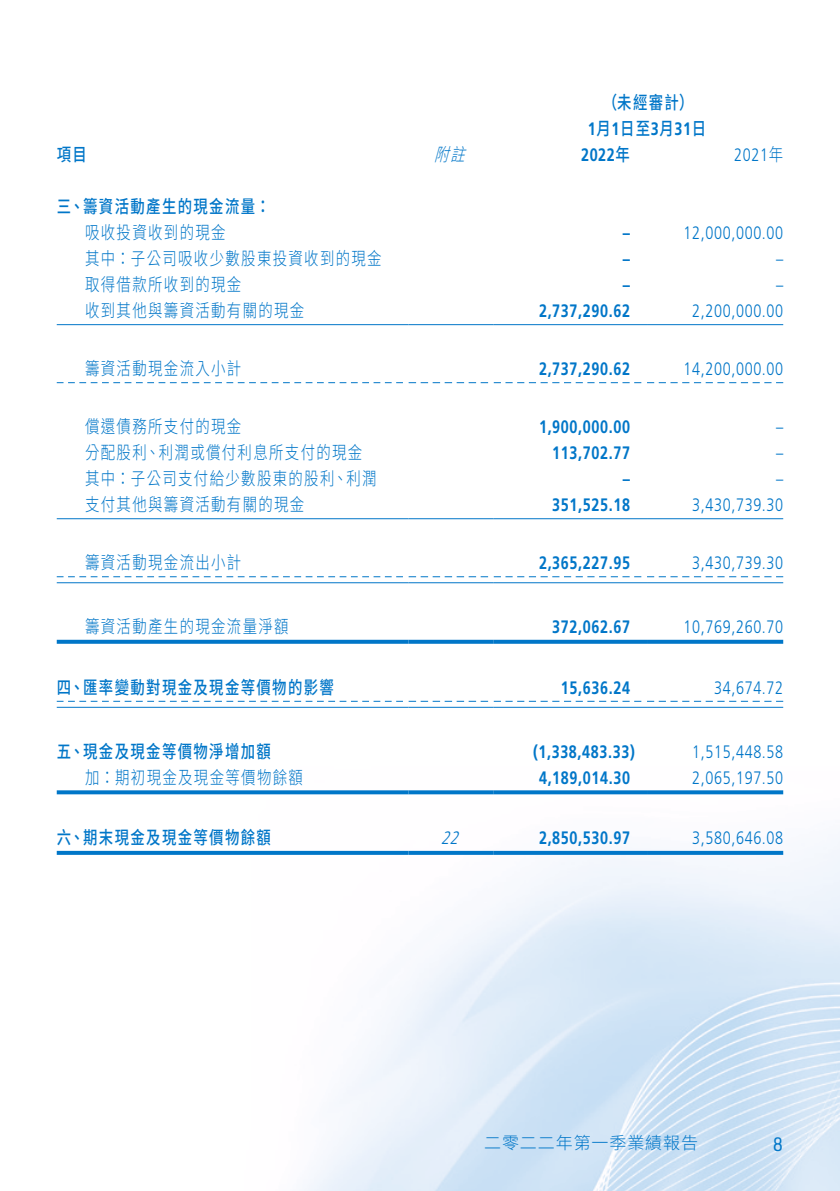
<style>
.page{position:relative;width:840px;height:1191px;background:#fff}
.page>*{position:absolute;margin:0;border:0;box-sizing:border-box;transform-origin:0 0}
.t1{font:19px "URWDIN";color:#0076c8}
.Body_Text{font:300 18px "Source Han Sans TC";letter-spacing:.095em;color:#0076c8;scale:.8 1}
.Body_Text-2{font:700 18px "Frutiger LT Std";letter-spacing:.045em;color:#0076c8;scale:.8 1}
.Body_Text-3{font:300 18px "Frutiger LT Std";letter-spacing:.045em;color:#0076c8;scale:.8 1}
.Body_Text-4{font:500 18px "Source Han Sans TC";letter-spacing:.095em;color:#0076c8;scale:.8 1}
.Body_Text-5{font:italic 300 18px "Source Han Sans TC";color:#0076c8;scale:.8 1}
.Body_Text-6{font:italic 300 18px "Frutiger LT Std";color:#0076c8;scale:.8 1}
.t2{font:300 17px "Source Han Sans TC";letter-spacing:.05em;color:#0076c8}
.s1{font-family:"Source Han Sans TC";font-weight:500}
.s2{font-family:"Source Han Sans TC"}
</style>
<div class="page">
<img style="left:56px;top:324px;width:783px;height:867px">
<hr style="left:57px;top:324px;width:351px;height:1px;background:#0076c8">
<hr style="left:408px;top:324px;width:85px;height:1px;background:#0076c8">
<hr style="left:493px;top:324px;width:153px;height:1px;background:#0076c8">
<hr style="left:646px;top:324px;width:136px;height:1px;background:#0076c8">
<svg style="left:57px;top:382px;width:725px;height:1px"></svg>
<hr style="left:57px;top:518px;width:351px;height:1px;background:#0076c8">
<hr style="left:408px;top:518px;width:85px;height:1px;background:#0076c8">
<hr style="left:493px;top:518px;width:153px;height:1px;background:#0076c8">
<hr style="left:646px;top:518px;width:136px;height:1px;background:#0076c8">
<svg style="left:57px;top:576px;width:725px;height:1px"></svg>
<hr style="left:57px;top:582px;width:351px;height:1px;background:#0076c8">
<hr style="left:408px;top:582px;width:85px;height:1px;background:#0076c8">
<hr style="left:493px;top:582px;width:153px;height:1px;background:#0076c8">
<hr style="left:646px;top:582px;width:136px;height:1px;background:#0076c8">
<svg style="left:57px;top:640px;width:351px;height:4px"></svg>
<svg style="left:408px;top:640px;width:85px;height:4px"></svg>
<svg style="left:493px;top:640px;width:153px;height:4px"></svg>
<svg style="left:646px;top:640px;width:136px;height:4px"></svg>
<svg style="left:57px;top:701px;width:725px;height:1px"></svg>
<hr style="left:57px;top:707px;width:351px;height:1px;background:#0076c8">
<hr style="left:408px;top:707px;width:85px;height:1px;background:#0076c8">
<hr style="left:493px;top:707px;width:153px;height:1px;background:#0076c8">
<hr style="left:646px;top:707px;width:136px;height:1px;background:#0076c8">
<svg style="left:57px;top:790px;width:351px;height:4px"></svg>
<svg style="left:408px;top:790px;width:85px;height:4px"></svg>
<svg style="left:493px;top:790px;width:153px;height:4px"></svg>
<svg style="left:646px;top:790px;width:136px;height:4px"></svg>
<svg style="left:57px;top:851px;width:351px;height:4px"></svg>
<svg style="left:408px;top:851px;width:85px;height:4px"></svg>
<svg style="left:493px;top:851px;width:153px;height:4px"></svg>
<svg style="left:646px;top:851px;width:136px;height:4px"></svg>
<p class="Body_Text-4" style="left:602px;top:92px;width:115px">（未經審計）</p>
<p class="Body_Text-2" style="left:587px;top:118px;width:149px">1<span class="s1">月</span>1<span class="s1">日至</span>3<span class="s1">月</span>31<span class="s1">日</span></p>
<p class="Body_Text-4" style="left:57px;top:144px;width:39px">項目</p>
<p class="Body_Text-5" style="left:434px;top:144px;width:56px">附註</p>
<p class="Body_Text-2" style="left:580px;top:144px;width:63px">2022<span class="s1">年</span></p>
<p class="Body_Text-3" style="left:733px;top:144px;width:63px">2021<span class="s2">年</span></p>
<p class="Body_Text-4" style="left:57px;top:196px;width:268px">三、籌資活動產生的現金流量：</p>
<p class="Body_Text" style="left:85px;top:222px;width:177px">吸收投資收到的現金</p>
<p class="Body_Text-2" style="left:622px;top:222px;width:10px">–</p>
<p class="Body_Text-3" style="left:683px;top:222px;width:126px">12,000,000.00</p>
<p class="Body_Text" style="left:85px;top:248px;width:372px">其中：子公司吸收少數股東投資收到的現金</p>
<p class="Body_Text-2" style="left:622px;top:248px;width:10px">–</p>
<p class="Body_Text-3" style="left:775px;top:248px;width:10px">–</p>
<p class="Body_Text" style="left:85px;top:274px;width:197px">取得借款所收到的現金</p>
<p class="Body_Text-2" style="left:622px;top:274px;width:10px">–</p>
<p class="Body_Text-3" style="left:775px;top:274px;width:10px">–</p>
<p class="Body_Text" style="left:85px;top:300px;width:275px">收到其他與籌資活動有關的現金</p>
<p class="Body_Text-2" style="left:538px;top:300px;width:115px">2,737,290.62</p>
<p class="Body_Text-3" style="left:692px;top:300px;width:115px">2,200,000.00</p>
<p class="Body_Text" style="left:85px;top:358px;width:197px">籌資活動現金流入小計</p>
<p class="Body_Text-2" style="left:538px;top:358px;width:115px">2,737,290.62</p>
<p class="Body_Text-3" style="left:683px;top:358px;width:126px">14,200,000.00</p>
<p class="Body_Text" style="left:85px;top:416px;width:197px">償還債務所支付的現金</p>
<p class="Body_Text-2" style="left:538px;top:416px;width:115px">1,900,000.00</p>
<p class="Body_Text-3" style="left:775px;top:416px;width:10px">–</p>
<p class="Body_Text" style="left:85px;top:442px;width:348px">分配股利、利潤或償付利息所支付的現金</p>
<p class="Body_Text-2" style="left:552px;top:442px;width:99px">113,702.77</p>
<p class="Body_Text-3" style="left:775px;top:442px;width:10px">–</p>
<p class="Body_Text" style="left:85px;top:468px;width:366px">其中：子公司支付給少數股東的股利、利潤</p>
<p class="Body_Text-2" style="left:622px;top:468px;width:10px">–</p>
<p class="Body_Text-3" style="left:775px;top:468px;width:10px">–</p>
<p class="Body_Text" style="left:85px;top:494px;width:275px">支付其他與籌資活動有關的現金</p>
<p class="Body_Text-2" style="left:552px;top:494px;width:99px">351,525.18</p>
<p class="Body_Text-3" style="left:692px;top:494px;width:115px">3,430,739.30</p>
<p class="Body_Text" style="left:85px;top:552px;width:197px">籌資活動現金流出小計</p>
<p class="Body_Text-2" style="left:538px;top:552px;width:115px">2,365,227.95</p>
<p class="Body_Text-3" style="left:692px;top:552px;width:115px">3,430,739.30</p>
<p class="Body_Text" style="left:85px;top:616px;width:256px">籌資活動產生的現金流量淨額</p>
<p class="Body_Text-2" style="left:552px;top:616px;width:99px">372,062.67</p>
<p class="Body_Text-3" style="left:683px;top:616px;width:126px">10,769,260.70</p>
<p class="Body_Text-4" style="left:57px;top:677px;width:348px">四、匯率變動對現金及現金等價物的影響</p>
<p class="Body_Text-2" style="left:560px;top:677px;width:88px">15,636.24</p>
<p class="Body_Text-3" style="left:713px;top:677px;width:88px">34,674.72</p>
<p class="Body_Text-4" style="left:57px;top:741px;width:269px">五、現金及現金等價物淨增加額</p>
<p class="Body_Text-2" style="left:532px;top:741px;width:129px">(1,338,483.33)</p>
<p class="Body_Text-3" style="left:692px;top:741px;width:115px">1,515,448.58</p>
<p class="Body_Text" style="left:85px;top:767px;width:273px">加：期初現金及現金等價物餘額</p>
<p class="Body_Text-2" style="left:538px;top:767px;width:115px">4,189,014.30</p>
<p class="Body_Text-3" style="left:692px;top:767px;width:115px">2,065,197.50</p>
<p class="Body_Text-4" style="left:57px;top:827px;width:269px">六、期末現金及現金等價物餘額</p>
<p class="Body_Text-6" style="left:441px;top:827px;width:29px">22</p>
<p class="Body_Text-2" style="left:538px;top:827px;width:115px">2,850,530.97</p>
<p class="Body_Text-3" style="left:692px;top:827px;width:115px">3,580,646.08</p>
<p class="t2" style="left:484px;top:1133px;width:215px">二零二二年第一季業績報告</p>
<p class="t1" style="left:772px;top:1131px;width:12px">8</p>
</div>
